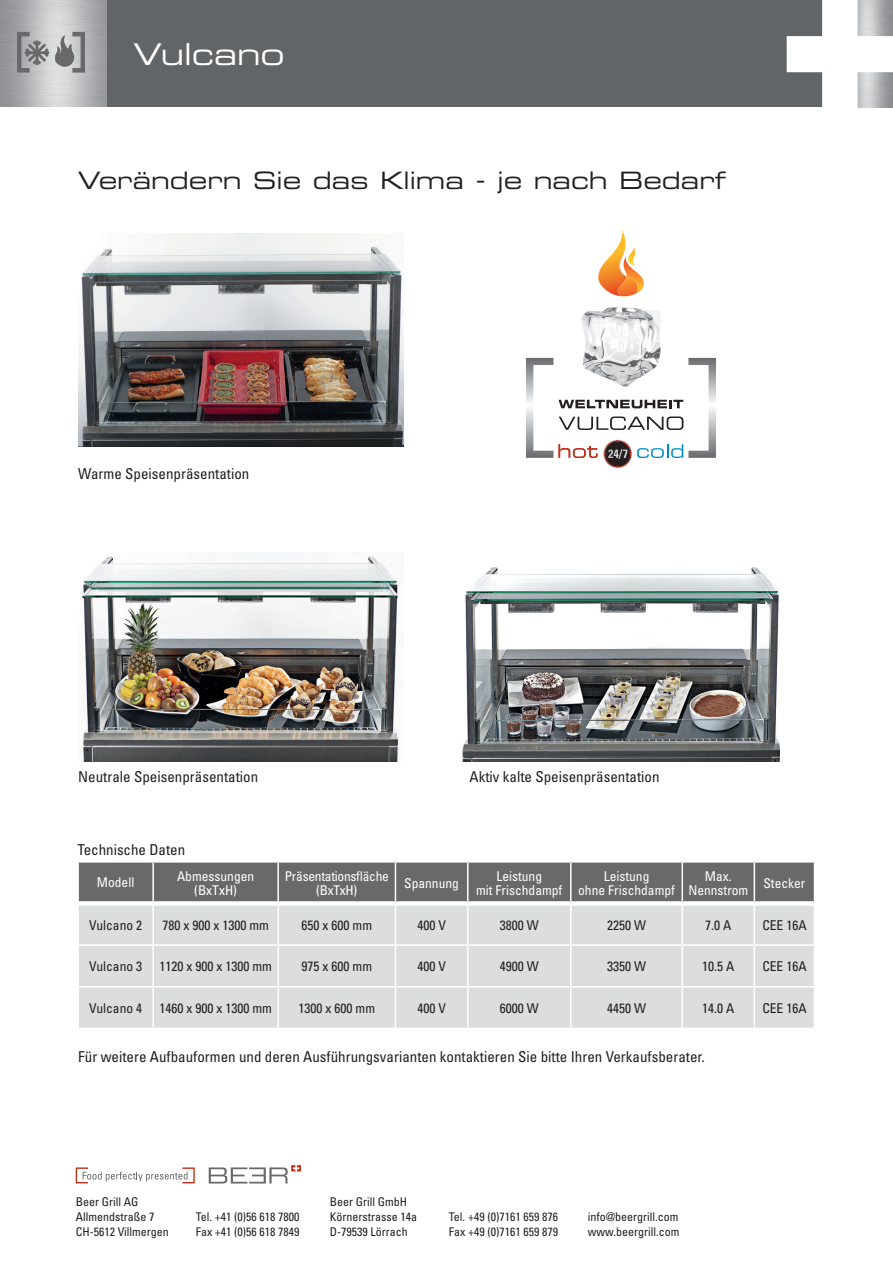
<style>
.page{position:relative;width:893px;height:1263px;background:#fff}
.page>*{position:absolute;margin:0;border:0;box-sizing:border-box;transform-origin:0 0}
.t1{font:30px "Eurostile LT Extended Two";color:#fff}
.t2{font:24px "Eurostile LT Extended Two";color:#231f20}
.t3{font:condensed 15px "Univers LT";color:#231f20}
.t4{font:condensed 13.5px "Univers LT";color:#231f20}
.t5{font:condensed 13.5px/13.5px "Univers LT";color:#fff;text-align:center}
.t6{font:condensed 13.5px/13.5px "Univers LT";letter-spacing:-.02em;color:#fff;text-align:center}
.t7{font:condensed 12px/15px "Univers LT";color:#231f20}
.t8{font:condensed 12px/15px "Univers LT";color:#262324}
</style>
<div class="page">
<div style="left:79px;top:863px;width:735px;height:38px;background:#69696c"></div>
<div style="left:79px;top:906px;width:735px;height:122px;background:#dcdddf"></div>
<hr style="left:152px;top:863px;width:2px;height:38px;background:#fff">
<hr style="left:277px;top:863px;width:2px;height:38px;background:#fff">
<hr style="left:395px;top:863px;width:1px;height:38px;background:#fff">
<hr style="left:467px;top:863px;width:1px;height:38px;background:#fff">
<hr style="left:570px;top:863px;width:1px;height:38px;background:#fff">
<hr style="left:681px;top:863px;width:2px;height:38px;background:#fff">
<hr style="left:754px;top:863px;width:1px;height:38px;background:#fff">
<hr style="left:152px;top:906px;width:2px;height:38px;background:#fff">
<hr style="left:277px;top:906px;width:2px;height:38px;background:#fff">
<hr style="left:395px;top:906px;width:1px;height:38px;background:#fff">
<hr style="left:467px;top:906px;width:1px;height:38px;background:#fff">
<hr style="left:570px;top:906px;width:1px;height:38px;background:#fff">
<hr style="left:681px;top:906px;width:2px;height:38px;background:#fff">
<hr style="left:754px;top:906px;width:1px;height:38px;background:#fff">
<hr style="left:77px;top:944px;width:76px;height:2px;background:#fff">
<hr style="left:153px;top:944px;width:125px;height:2px;background:#fff">
<hr style="left:152px;top:946px;width:2px;height:40px;background:#fff">
<hr style="left:278px;top:944px;width:117px;height:2px;background:#fff">
<hr style="left:277px;top:946px;width:2px;height:40px;background:#fff">
<hr style="left:395px;top:944px;width:73px;height:2px;background:#fff">
<hr style="left:395px;top:946px;width:1px;height:40px;background:#fff">
<hr style="left:468px;top:944px;width:103px;height:2px;background:#fff">
<hr style="left:467px;top:946px;width:1px;height:40px;background:#fff">
<hr style="left:571px;top:944px;width:111px;height:2px;background:#fff">
<hr style="left:570px;top:946px;width:1px;height:40px;background:#fff">
<hr style="left:682px;top:944px;width:72px;height:2px;background:#fff">
<hr style="left:681px;top:946px;width:2px;height:40px;background:#fff">
<hr style="left:754px;top:944px;width:61px;height:2px;background:#fff">
<hr style="left:754px;top:946px;width:1px;height:40px;background:#fff">
<hr style="left:77px;top:986px;width:76px;height:1px;background:#fff">
<hr style="left:153px;top:986px;width:125px;height:1px;background:#fff">
<hr style="left:152px;top:987px;width:2px;height:41px;background:#fff">
<hr style="left:278px;top:986px;width:117px;height:1px;background:#fff">
<hr style="left:277px;top:987px;width:2px;height:41px;background:#fff">
<hr style="left:395px;top:986px;width:73px;height:1px;background:#fff">
<hr style="left:395px;top:987px;width:1px;height:41px;background:#fff">
<hr style="left:468px;top:986px;width:103px;height:1px;background:#fff">
<hr style="left:467px;top:987px;width:1px;height:41px;background:#fff">
<hr style="left:571px;top:986px;width:111px;height:1px;background:#fff">
<hr style="left:570px;top:987px;width:1px;height:41px;background:#fff">
<hr style="left:682px;top:986px;width:72px;height:1px;background:#fff">
<hr style="left:681px;top:987px;width:2px;height:41px;background:#fff">
<hr style="left:754px;top:986px;width:61px;height:1px;background:#fff">
<hr style="left:754px;top:987px;width:1px;height:41px;background:#fff">
<svg style="left:209px;top:1165px;width:92px;height:18px"></svg>
<svg style="left:76px;top:1167px;width:119px;height:16px"></svg>
<div style="left:0;top:0;width:882px;height:107px;background:#616568"></div>
<svg style="left:787px;top:0;width:106px;height:108px"></svg>
<img style="left:0;top:0;width:106px;height:106px">
<svg style="left:17px;top:32px;width:68px;height:41px"></svg>
<svg style="left:598px;top:230px;width:46px;height:66px"></svg>
<img style="left:581px;top:307px;width:80px;height:51px">
<svg style="left:526px;top:358px;width:190px;height:109px"></svg>
<div style="left:607px;top:443px;width:22px;height:22px;background:#231f20;border-radius:50%"></div>
<img style="left:608px;top:449px;width:19px;height:10px">
<img style="left:82px;top:556px;width:317px;height:205px">
<img style="left:463px;top:567px;width:316px;height:194px">
<img style="left:78px;top:234px;width:326px;height:213px">
<h1 class="t1" style="left:134px;top:34px;width:152px">Vulcano</h1>
<h2 class="t2" style="left:78px;top:164px;width:649px">Verändern Sie das Klima - je nach Bedarf</h2>
<p class="t3" style="left:78px;top:464px;width:173px">Warme Speisenpräsentation</p>
<p class="t3" style="left:78px;top:767px;width:181px">Neutrale Speisenpräsentation</p>
<p class="t3" style="left:470px;top:767px;width:191px">Aktiv kalte Speisenpräsentation</p>
<p class="t3" style="left:77px;top:840px;width:109px">Technische Daten</p>
<p class="t5" style="left:97px;top:875px;width:39px">Modell</p>
<p class="t5" style="left:177px;top:869px;width:79px">Abmessungen (BxTxH)</p>
<p class="t6" style="left:285px;top:869px;width:106px">Präsentationsfläche (BxTxH)</p>
<p class="t5" style="left:404px;top:876px;width:56px">Spannung</p>
<p class="t5" style="left:476px;top:869px;width:88px">Leistung<br>mit Frischdampf</p>
<p class="t5" style="left:578px;top:869px;width:98px">Leistung<br>ohne Frischdampf</p>
<p class="t5" style="left:688px;top:869px;width:61px">Max.<br>Nennstrom</p>
<p class="t5" style="left:763px;top:876px;width:43px">Stecker</p>
<p class="t4" style="left:89px;top:917px;width:55px">Vulcano 2</p>
<p class="t4" style="left:162px;top:917px;width:108px">780 x 900 x 1300 mm</p>
<p class="t4" style="left:302px;top:917px;width:72px">650 x 600 mm</p>
<p class="t4" style="left:417px;top:916px;width:30px">400 V</p>
<p class="t4" style="left:500px;top:916px;width:40px">3800 W</p>
<p class="t4" style="left:607px;top:916px;width:40px">2250 W</p>
<p class="t4" style="left:705px;top:916px;width:28px">7.0 A</p>
<p class="t4" style="left:762px;top:916px;width:46px">CEE 16A</p>
<p class="t4" style="left:89px;top:958px;width:55px">Vulcano 3</p>
<p class="t4" style="left:159px;top:958px;width:114px">1120 x 900 x 1300 mm</p>
<p class="t4" style="left:302px;top:958px;width:72px">975 x 600 mm</p>
<p class="t4" style="left:417px;top:958px;width:30px">400 V</p>
<p class="t4" style="left:500px;top:958px;width:40px">4900 W</p>
<p class="t4" style="left:607px;top:958px;width:40px">3350 W</p>
<p class="t4" style="left:702px;top:958px;width:34px">10.5 A</p>
<p class="t4" style="left:762px;top:958px;width:46px">CEE 16A</p>
<p class="t4" style="left:89px;top:999px;width:55px">Vulcano 4</p>
<p class="t4" style="left:159px;top:999px;width:114px">1460 x 900 x 1300 mm</p>
<p class="t4" style="left:299px;top:999px;width:78px">1300 x 600 mm</p>
<p class="t4" style="left:417px;top:999px;width:30px">400 V</p>
<p class="t4" style="left:500px;top:999px;width:40px">6000 W</p>
<p class="t4" style="left:607px;top:999px;width:40px">4450 W</p>
<p class="t4" style="left:702px;top:999px;width:34px">14.0 A</p>
<p class="t4" style="left:762px;top:999px;width:46px">CEE 16A</p>
<p class="t3" style="left:78px;top:1047px;width:628px">Für weitere Aufbauformen und deren Ausführungsvarianten kontaktieren Sie bitte Ihren Verkaufsberater.</p>
<p class="t7" style="left:76px;top:1194px;width:95px">Beer Grill AG<br>Allmendstraße 7<br>CH-5612 Villmergen</p>
<p class="t7" style="left:330px;top:1194px;width:89px">Beer Grill GmbH<br>Körnerstrasse 14a<br>D-79539 Lörrach</p>
<p class="t8" style="left:196px;top:1209px;width:105px">Tel. +41 (0)56 618 7800<br>Fax +41 (0)56 618 7849</p>
<p class="t7" style="left:588px;top:1209px;width:93px">info@beergrill.com www.beergrill.com</p>
<p class="t8" style="left:449px;top:1209px;width:111px">Tel. +49 (0)7161 659 876<br>Fax +49 (0)7161 659 879</p>
</div>
